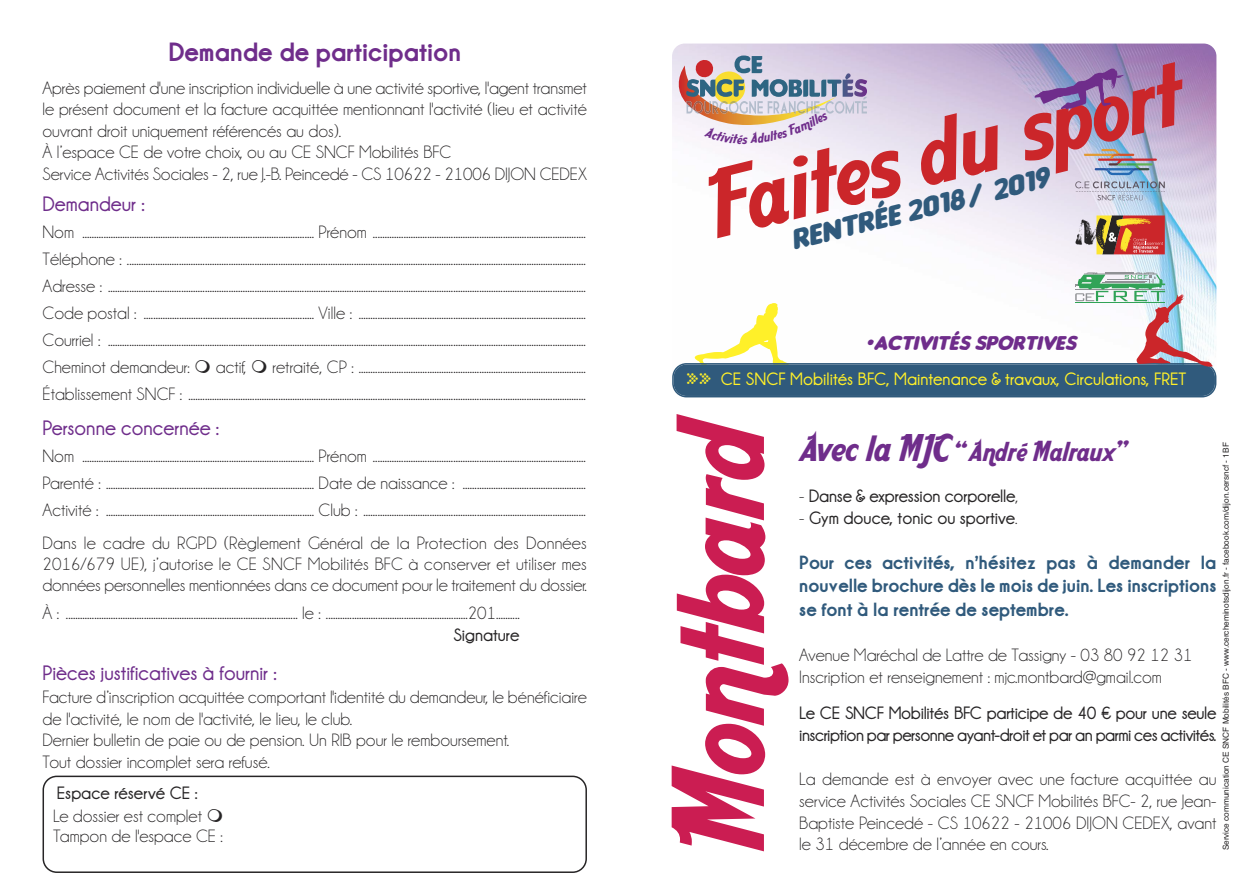
<style>
.page{position:relative;width:1259px;height:893px;background:#fff}
.page>*{position:absolute;margin:0;border:0;box-sizing:border-box;transform-origin:0 0}
.t1{font:123px "Aardvark Cafe";color:#cb1d52}
.t2{font:122.85px "Sportstfb";color:#fff029}
.t3{font:90px "Aardvark Cafe";color:#cb262a}
.t4{font:90px "Sportstfb";color:#cb262a}
.t5{font:italic 30px "Insaniburger";color:#305a7c}
.t6{font:27px "Aardvark Cafe";color:#6f2d8b}
.t7{font:700 27px "Champagne&Limousines Thick";color:#6f2d8b}
.t8{font:700 21px "Champagne&Limousines";color:#6f2d8b}
.t9{font:italic 21px "Insaniburger";color:#6f2d8b}
.t10{font:700 19.5px/23.4px "Champagne&Limousines Thick";color:#305a7c;text-align:justify}
.t11{font:18px/27px "Champagne&Limousines";color:#272526}
.t12{font:700 18px/21.9px "Champagne&Limousines";letter-spacing:-.015em;color:#272526}
.t13{font:700 18px "Champagne&Limousines";color:#fff029}
.t14{font:8.25px "Helvetica";color:#272526}
.s1{font-family:"Simple Direction Arrows";font-weight:400}
.s2{font-size:36px}
.s3{font-weight:400}
</style>
<div class="page">
<img style="left:672px;top:44px;width:544px;height:340px;border-radius:13px">
<svg style="left:672px;top:363px;width:544px;height:34px;background:#345d7e"></svg>
<svg style="left:43px;top:776px;width:544px;height:97px"></svg>
<svg style="left:1083px;top:149px;width:74px;height:26px;background:#a5a8b6"></svg>
<svg style="left:1075px;top:181px;width:90px;height:20px;background:#b0bed3"></svg>
<svg style="left:1075px;top:215px;width:89px;height:39px;background:#b77158"></svg>
<hr style="left:1075px;top:302px;width:90px;height:1px;background:#31a357">
<svg style="left:1075px;top:273px;width:90px;height:28px"></svg>
<svg style="left:208px;top:809px;width:14px;height:13px"></svg>
<svg style="left:679px;top:56px;width:188px;height:88px;background:#ccc2c5"></svg>
<svg style="left:1032px;top:66px;width:97px;height:55px;background:#a6a3cb"></svg>
<h3 class="t7" style="left:168px;top:36px;width:294px">Demande de participation</h3>
<p class="t11" style="left:43px;top:77px;width:546px;line-height:21.6px">Après paiement d'une inscription individuelle à une activité sportive, l'agent transmet le présent document et la facture acquittée mentionnant l'activité (lieu et activité ouvrant droit uniquement référencés au dos).<br>À l’espace CE de votre choix, ou au CE SNCF Mobilités BFC<br>Service Activités Sociales - 2, rue J.-B. Peincedé - CS 10622 - 21006 DIJON CEDEX</p>
<p class="t8" style="left:43px;top:192px;width:104px">Demandeur :</p>
<p class="t11" style="left:43px;top:219px;width:545px;text-align:justify">Nom .................................................................................................. Prénom ..........................................................................................<br>Téléphone : ..................................................................................................................................................................................................<br>Adresse : ..........................................................................................................................................................................................................<br>Code postal : ........................................................................ Ville : ................................................................................................<br>Courriel : ..........................................................................................................................................................................................................<br>Cheminot demandeur:</p>
<p class="t11" style="left:43px;top:354px;width:545px;text-align:right">retraité, CP : ................................................................................................<br>Établissement SNCF : ........................................................................................................................................................................</p>
<p class="t8" style="left:43px;top:415px;width:178px">Personne concernée :</p>
<p class="t11" style="left:43px;top:442px;width:545px;text-align:justify">Nom .................................................................................................. Prénom ..........................................................................................<br>Parenté : ........................................................................................ Date de naissance : ....................................................<br>Activité : ........................................................................................ Club : ..............................................................................................</p>
<p class="t11" style="left:43px;top:532px;width:546px;line-height:21px;text-align:justify">Dans le cadre du RGPD (Règlement Général de la Protection des Données 2016/679 UE), j’autorise le CE SNCF Mobilités BFC à conserver et utiliser mes données personnelles mentionnées dans ce document pour le traitement du dossier.</p>
<p class="t11" style="left:43px;top:599px;width:479px">À : .................................................................................................. le : ............................................................201..........</p>
<p class="t12" style="left:453px;top:624px;width:68px">Signature</p>
<p class="t8" style="left:43px;top:661px;width:236px">Pièces justificatives à fournir :</p>
<p class="t11" style="left:43px;top:686px;width:546px;line-height:21.6px">Facture d’inscription acquittée comportant l'identité du demandeur, le bénéficiaire de l'activité, le nom de l'activité, le lieu, le club.<br>Dernier bulletin de paie ou de pension. Un RIB pour le remboursement.<br>Tout dossier incomplet sera refusé.</p>
<p class="t11" style="left:216px;top:354px;width:32px">actif,</p>
<p class="t12" style="left:57px;top:781px;width:142px">Espace réservé CE :</p>
<p class="t11" style="left:53px;top:805px;width:171px;line-height:20.1px">Le dossier est complet<br>Tampon de l'espace CE :</p>
<h3 class="t3" style="left:698px;top:151px;width:483px;rotate:-14deg">Faites du sport</h3>
<h3 class="t5" style="left:787px;top:223px;width:267px;rotate:-14deg">RENTRÉE 2018 / 2019</h3>
<h2 class="t2" style="left:692px;top:251px;width:102px">4</h2>
<p class="t9" style="left:862px;top:331px;width:215px">• ACTIVITÉS SPORTIVES</p>
<h3 class="t4" style="left:1136px;top:283px;width:79px">T</h3>
<p class="t13" style="left:686px;top:368px;width:501px"><span class="s1">))</span> CE SNCF Mobilités BFC, Maintenance &amp; travaux, Circulations, FRET</p>
<h1 class="t1" style="left:641px;top:849px;width:437px;rotate:-90deg">Montbard</h1>
<h3 class="t6" style="left:799px;top:434px;width:329px"><span class="s2">Avec la MJC</span> “André Malraux”</h3>
<p class="t14" style="left:1221px;top:850px;width:410px;rotate:-90deg">Service communication CE SNCF Mobilités BFC - www.cercheminotsdijon.fr - facebook.com/dijon.cersncf - 1BF</p>
<p class="t12" style="left:799px;top:485px;width:221px"><span class="s3">-</span> Danse &amp; expression corporelle<span class="s3">,</span></p>
<p class="t12" style="left:799px;top:507px;width:220px"><span class="s3">-</span> Gym douce, tonic ou sportive<span class="s3">.</span></p>
<p class="t10" style="left:799px;top:550px;width:419px">Pour ces activités, n’hésitez pas à demander la nouvelle brochure dès le mois de juin. Les inscriptions se font à la rentrée de septembre.</p>
<p class="t11" style="left:799px;top:644px;width:395px;line-height:21.9px">Avenue Maréchal de Lattre de Tassigny - 03 80 92 12 31<br>Inscription et renseignement : mjc.montbard@gmail.com</p>
<p class="t12" style="left:799px;top:702px;width:419px">Le CE SNCF Mobilités BFC participe de 40 € pour une seule inscription par personne ayant-droit et par an parmi ces activités.</p>
<p class="t11" style="left:799px;top:767px;width:419px;line-height:21.9px;text-align:justify">La demande est à envoyer avec une facture acquittée au service Activités Sociales CE SNCF Mobilités BFC- 2, rue Jean-Baptiste Peincedé - CS 10622 - 21006 DIJON CEDEX, avant le 31 décembre de l’année en cours.</p>
</div>
